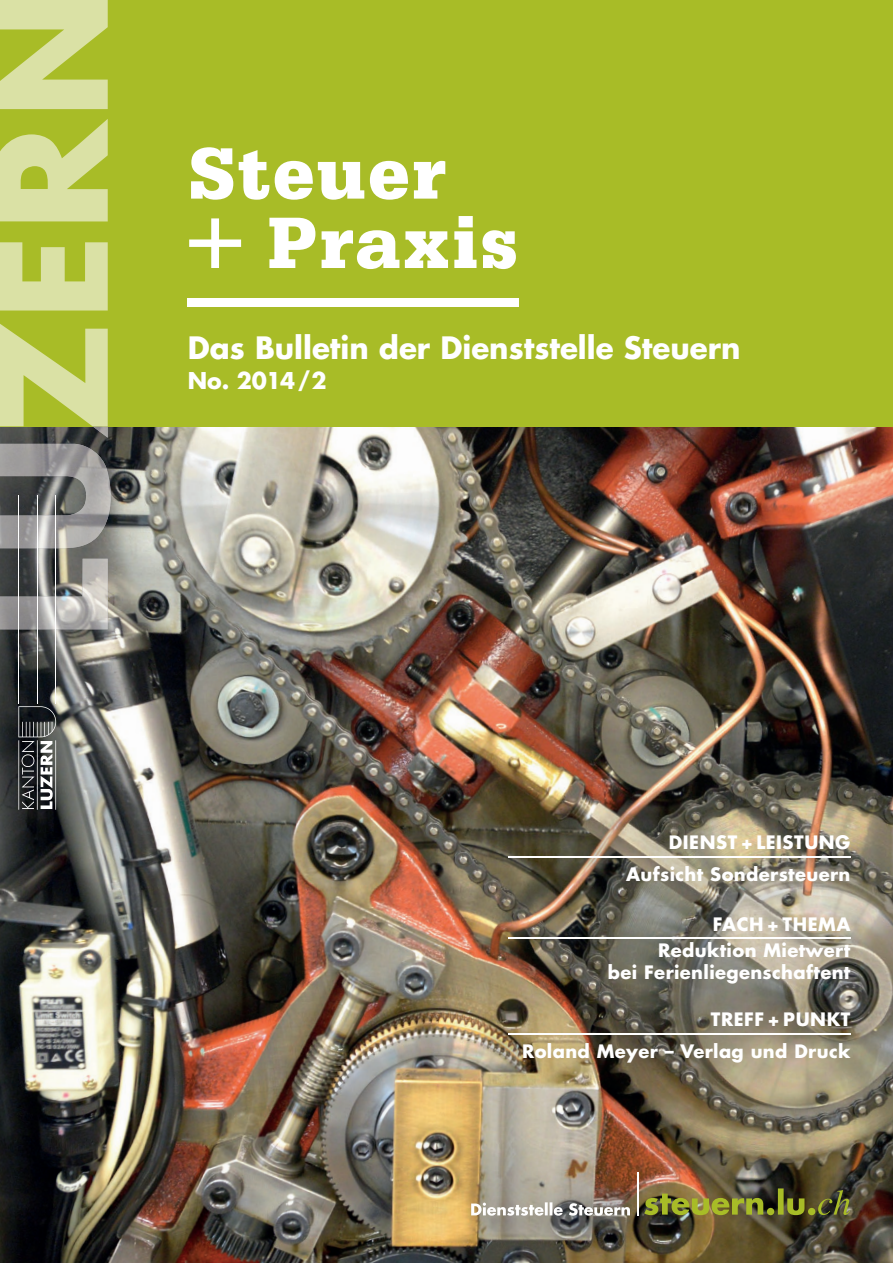
<style>
.page{position:relative;width:893px;height:1263px;background:#fff}
.page>*{position:absolute;margin:0;border:0;box-sizing:border-box;transform-origin:0 0}
.t1{font:900 76.8px/69.3px "Serifa LT";letter-spacing:.03em;color:#fff}
.t2{font:700 30px "Futura LT";color:#fff}
.t3{font:700 22.5px "Futura LT";letter-spacing:-.02em;color:#fff}
.t4{font:700 18px/31.5px "Futura LT";letter-spacing:.02em;color:#fff;text-align:right}
</style>
<div class="page">
<img style="left:0;top:426px;width:893px;height:837px">
<div style="left:0;top:0;width:893px;height:426px;background:#a8bc27"></div>
<svg style="left:189px;top:218px;width:52px;height:50px"></svg>
<svg style="left:471px;top:1202px;width:159px;height:14px"></svg>
<img style="left:644px;top:1188px;width:206px;height:27px">
<hr style="left:637px;top:1173px;width:1px;height:43px;background:#fff">
<hr style="left:508px;top:856px;width:342px;height:1px;background:#fff">
<hr style="left:508px;top:937px;width:342px;height:2px;background:#fff">
<hr style="left:508px;top:1032px;width:342px;height:2px;background:#fff">
<div style="left:188px;top:298px;width:331px;height:8px;background:#fff"></div>
<img style="left:93px;top:426px;width:15px;height:12px">
<svg style="left:0;top:324px;width:108px;height:102px"></svg>
<svg style="left:0;top:0;width:108px;height:109px"></svg>
<img style="left:0;top:444px;width:113px;height:104px">
<svg style="left:0;top:242px;width:108px;height:68px"></svg>
<img style="left:0;top:559px;width:108px;height:70px">
<svg style="left:0;top:119px;width:108px;height:102px"></svg>
<hr style="left:18px;top:740px;width:1px;height:70px;background:#fff">
<hr style="left:37px;top:740px;width:1px;height:70px;background:#fff">
<hr style="left:37px;top:495px;width:1px;height:208px;background:#fff">
<hr style="left:55px;top:740px;width:1px;height:70px;background:#fff">
<hr style="left:55px;top:495px;width:1px;height:208px;background:#fff">
<svg style="left:18px;top:706px;width:38px;height:103px"></svg>
<hr style="left:18px;top:495px;width:1px;height:208px;background:#fff">
<h1 class="t1" style="left:267px;top:138px;width:252px;text-indent:-78px">Steuer<br>Praxis</h1>
<h2 class="t2" style="left:188px;top:328px;width:554px">Das Bulletin der Dienststelle Steuern</h2>
<p class="t3" style="left:188px;top:366px;width:141px">No. 2014 / 2</p>
<p class="t4" style="left:626px;top:826px;width:226px">DIENST + LEISTUNG<br>Aufsicht Sondersteuern</p>
<p class="t4" style="left:658px;top:911px;width:194px;line-height:26.1px">FACH + THEMA<br>Reduktion Mietwert</p>
<p class="t4" style="left:608px;top:956px;width:244px">bei Ferienliegenschaftent</p>
<p class="t4" style="left:522px;top:1003px;width:330px">TREFF + PUNKT<br>Roland Meyer – Verlag und Druck</p>
</div>
